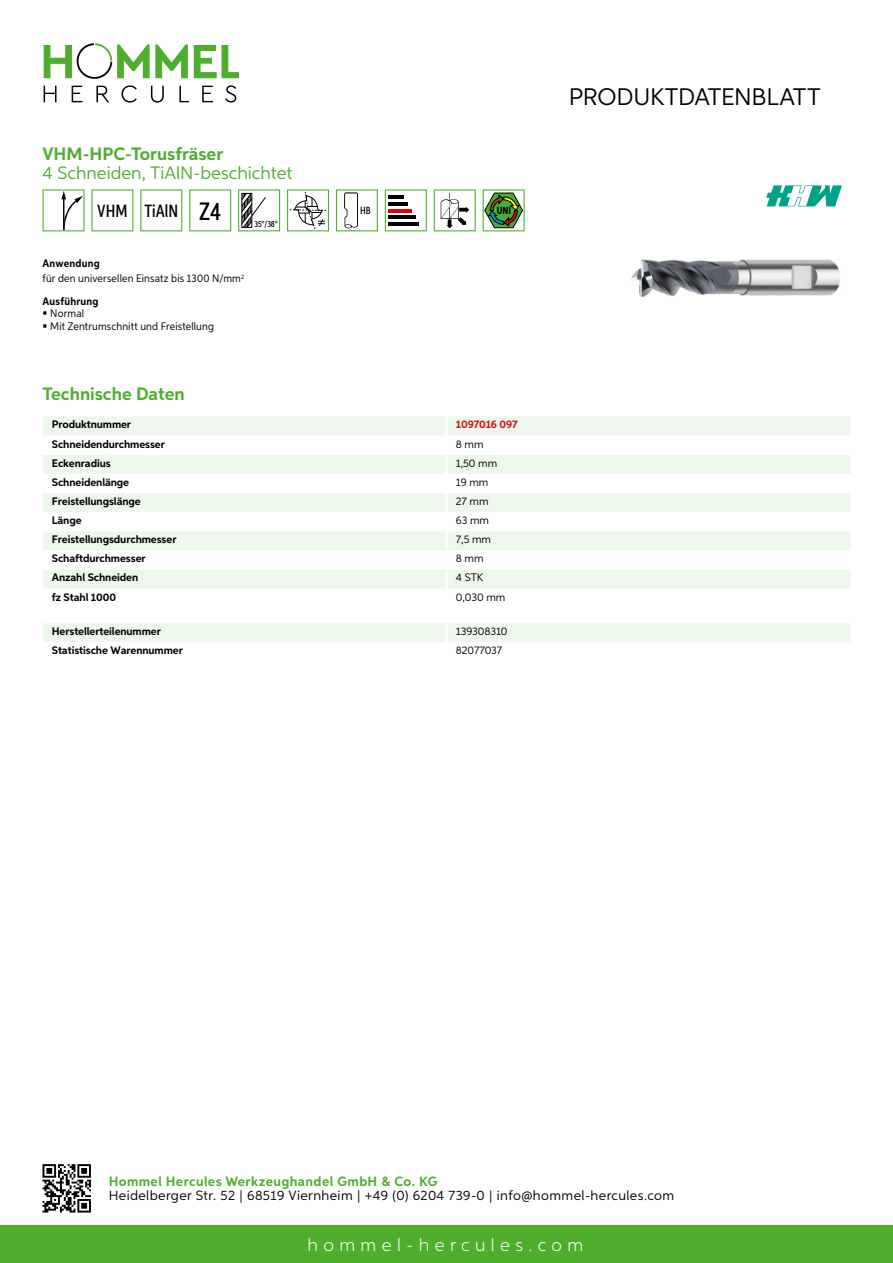
<style>
.page{position:relative;width:893px;height:1263px;background:#fff}
.page>*{position:absolute;margin:0;border:0;box-sizing:border-box;transform-origin:0 0}
.t1{font:24px "Aspira";letter-spacing:-.01em;color:#000}
.t2{font:700 18px "Aspira";color:#50ae2f}
.t3{font:18px "Aspira";color:#50ae2f}
.t4{font:300 18px "Aspira";letter-spacing:.3em;color:#fff}
.t5{font:500 17.85px "Aspira XX Nar";color:#000}
.t6{font:13.5px "Aspira";letter-spacing:.03em;color:#000}
.t7{font:700 13.5px "Aspira";letter-spacing:.03em;color:#50ae2f}
.t8{font:700 10.95px "Aspira";letter-spacing:-.01em;color:#000}
.t9{font:10.95px/15.1px "Aspira Nar";letter-spacing:.015em;color:#000}
.t10{font:10.95px "Aspira";letter-spacing:-.01em;color:#000}
.t11{font:700 10.95px "Aspira";letter-spacing:-.01em;color:#cd1013}
.t12{font:700 10.95px "Aspira Nar";letter-spacing:.02em;color:#000}
.t13{font:700 10.35px "Aspira XX Nar";color:#000}
.t14{font:500 10.35px "Aspira XX Nar";color:#000}
.t15{font:500 8.85px "Aspira XX Nar";color:#000}
.s1{font-size:25.2px}
.s2{font-weight:700}
</style>
<div class="page">
<div style="left:0;top:1226px;width:893px;height:37px;background:#50ae2f"></div>
<svg style="left:43px;top:1164px;width:48px;height:48px"></svg>
<svg style="left:194px;top:45px;width:45px;height:33px"></svg>
<svg style="left:44px;top:43px;width:144px;height:36px"></svg>
<svg style="left:44px;top:86px;width:13px;height:16px"></svg>
<svg style="left:72px;top:86px;width:10px;height:16px"></svg>
<svg style="left:96px;top:86px;width:13px;height:16px"></svg>
<svg style="left:121px;top:85px;width:16px;height:18px"></svg>
<svg style="left:151px;top:86px;width:13px;height:17px"></svg>
<svg style="left:179px;top:86px;width:10px;height:16px"></svg>
<svg style="left:202px;top:86px;width:11px;height:16px"></svg>
<svg style="left:225px;top:85px;width:11px;height:18px"></svg>
<div style="left:43px;top:416px;width:807px;height:19px;background:#eef7eb"></div>
<svg style="left:43px;top:455px;width:807px;height:134px;fill:#eef7eb"></svg>
<hr style="left:445px;top:416px;width:3px;height:20px;background:#fff">
<hr style="left:445px;top:455px;width:3px;height:19px;background:#fff">
<hr style="left:445px;top:474px;width:3px;height:19px;background:#fff">
<hr style="left:445px;top:493px;width:3px;height:19px;background:#fff">
<hr style="left:445px;top:512px;width:3px;height:19px;background:#fff">
<hr style="left:445px;top:531px;width:3px;height:19px;background:#fff">
<hr style="left:445px;top:550px;width:3px;height:19px;background:#fff">
<hr style="left:445px;top:569px;width:3px;height:20px;background:#fff">
<div style="left:43px;top:623px;width:807px;height:19px;background:#eef7eb"></div>
<svg style="left:43px;top:189px;width:42px;height:42px"></svg>
<svg style="left:91px;top:189px;width:42px;height:42px"></svg>
<svg style="left:140px;top:189px;width:42px;height:42px"></svg>
<svg style="left:189px;top:189px;width:42px;height:42px"></svg>
<svg style="left:238px;top:189px;width:42px;height:42px"></svg>
<svg style="left:287px;top:189px;width:42px;height:42px"></svg>
<svg style="left:336px;top:189px;width:42px;height:42px"></svg>
<svg style="left:385px;top:189px;width:42px;height:42px"></svg>
<hr style="left:388px;top:196px;width:16px;height:3px;background:#000">
<hr style="left:388px;top:202px;width:20px;height:4px;background:#000">
<hr style="left:388px;top:209px;width:23px;height:3px;background:#e3000b">
<hr style="left:388px;top:216px;width:27px;height:3px;background:#000">
<hr style="left:388px;top:222px;width:31px;height:4px;background:#000">
<svg style="left:434px;top:189px;width:42px;height:42px"></svg>
<svg style="left:483px;top:189px;width:42px;height:42px"></svg>
<img style="left:631px;top:259px;width:209px;height:38px">
<svg style="left:766px;top:185px;width:76px;height:21px"></svg>
<h2 class="t2" style="left:43px;top:142px;width:182px">VHM-HPC-Torusfräser</h2>
<h2 class="t3" style="left:43px;top:162px;width:251px">4 Schneiden, TiAlN -beschichtet</h2>
<h3 class="t5" style="left:97px;top:200px;width:125px">VHM TiAlN <span class="s1">Z4</span></h3>
<p class="t15" style="left:254px;top:219px;width:25px">35°/38°</p>
<p class="t9" style="left:43px;top:256px;width:203px"><span class="s2">Anwendung<br></span>für den universellen Einsatz bis 1300 N/mm<sup>2</sup></p>
<p class="t12" style="left:43px;top:294px;width:58px">Ausführung</p>
<p class="t9" style="left:50px;top:307px;width:165px;line-height:12.8px">Normal<br>Mit Zentrumschnitt und Freistellung</p>
<p class="t14" style="left:360px;top:204px;width:12px">HB</p>
<p class="t13" style="left:497px;top:205px;width:16px">UNI</p>
<h2 class="t2" style="left:43px;top:382px;width:144px">Technische Daten</h2>
<p class="t8" style="left:52px;top:418px;width:81px">Produktnummer</p>
<p class="t11" style="left:456px;top:418px;width:63px">1097016 097</p>
<p class="t8" style="left:52px;top:437px;width:115px">Schneidendurchmesser</p>
<p class="t10" style="left:456px;top:437px;width:29px">8 mm</p>
<p class="t8" style="left:52px;top:456px;width:60px">Eckenradius</p>
<p class="t10" style="left:456px;top:456px;width:43px">1,50 mm</p>
<p class="t8" style="left:52px;top:475px;width:79px">Schneidenlänge</p>
<p class="t10" style="left:456px;top:475px;width:34px">19 mm</p>
<p class="t8" style="left:52px;top:494px;width:90px">Freistellungslänge</p>
<p class="t10" style="left:456px;top:494px;width:34px">27 mm</p>
<p class="t8" style="left:52px;top:514px;width:31px">Länge</p>
<p class="t10" style="left:456px;top:514px;width:35px">63 mm</p>
<p class="t8" style="left:52px;top:533px;width:126px">Freistellungsdurchmesser</p>
<p class="t10" style="left:456px;top:533px;width:37px">7,5 mm</p>
<p class="t8" style="left:52px;top:552px;width:95px">Schaftdurchmesser</p>
<p class="t10" style="left:456px;top:552px;width:29px">8 mm</p>
<p class="t8" style="left:52px;top:571px;width:88px">Anzahl Schneiden</p>
<p class="t10" style="left:456px;top:571px;width:23px">4 STK</p>
<p class="t8" style="left:52px;top:590px;width:66px">fz Stahl 1000</p>
<p class="t10" style="left:456px;top:590px;width:51px">0,030 mm</p>
<p class="t8" style="left:52px;top:625px;width:111px">Herstellerteilenummer</p>
<p class="t10" style="left:456px;top:625px;width:53px">139308310</p>
<p class="t8" style="left:52px;top:644px;width:132px">Statistische Warennummer</p>
<p class="t10" style="left:456px;top:644px;width:48px">82077037</p>
<h1 class="t1" style="left:569px;top:82px;width:253px">Produktdatenblatt</h1>
<p class="t7" style="left:109px;top:1172px;width:330px">Hommel Hercules Werkzeughandel GmbH &amp; Co. KG</p>
<p class="t6" style="left:109px;top:1187px;width:567px">Heidelberger Str. 52 | 68519 Viernheim | +49 (0) 6204 739-0 | info@hommel-hercules.com</p>
<h2 class="t4" style="left:307px;top:1234px;width:277px">hommel-hercules.com</h2>
</div>
